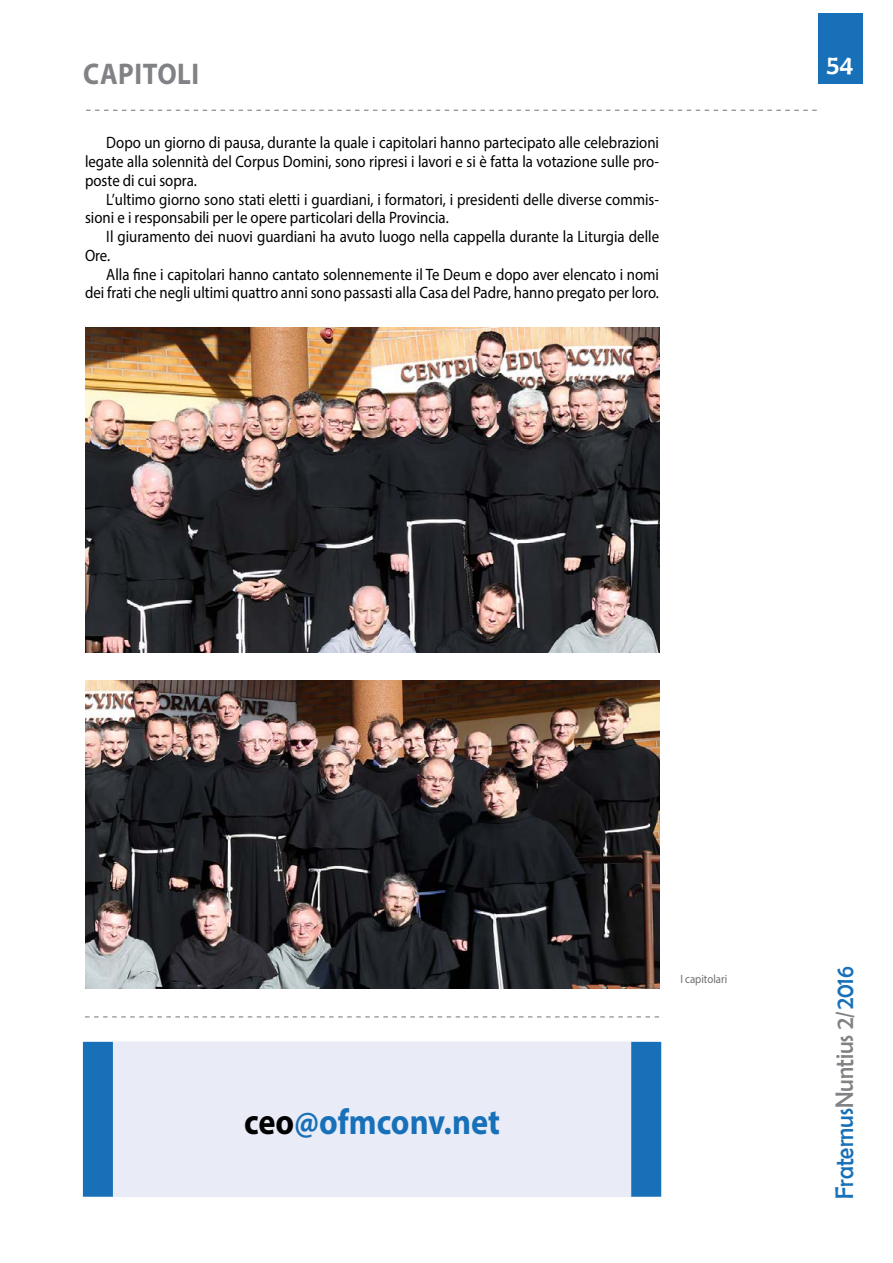
<style>
.page{position:relative;width:893px;height:1263px;background:#fff}
.page>*{position:absolute;margin:0;border:0;box-sizing:border-box;transform-origin:0 0}
.t1{font:700 36px "Myriad Pro";color:#1870b8;scale:.9 1}
.t2{font:700 30px "Myriad Pro";letter-spacing:.02em;color:#808285;scale:.9 1}
.t3{font:27px "Berlin Sans FB";color:#fff}
.t4{font:25.5px "Berlin Sans FB";color:#1870b8;scale:.9 1}
.t5{font:16.5px/18.8px "Myriad Pro";color:#000;scale:.9 1}
.t6{font:12px "Myriad Pro";color:#6d6e71;scale:.9 1}
.s1{color:#000}
.s2{color:#808285}
</style>
<div class="page">
<svg style="left:86px;top:110px;width:731px;height:1px"></svg>
<div style="left:818px;top:14px;width:44px;height:70px;background:#1870b8"></div>
<img style="left:85px;top:680px;width:574px;height:308px">
<img style="left:85px;top:327px;width:574px;height:326px">
<div style="left:85px;top:1041px;width:571px;height:156px;background:#e9ecf7"></div>
<div style="left:83px;top:1042px;width:30px;height:155px;background:#1870b8"></div>
<div style="left:631px;top:1042px;width:30px;height:155px;background:#1870b8"></div>
<svg style="left:85px;top:1016px;width:574px;height:1px"></svg>
<h2 class="t2" style="left:83px;top:54px;width:130px">cAPITOLI</h2>
<p class="t5" style="left:85px;top:133px;width:639px;text-align:justify;text-indent:21px">Dopo un giorno di pausa, durante la quale i capitolari hanno partecipato alle celebrazioni legate alla solennità del Corpus Domini, sono ripresi i lavori e si è fatta la votazione sulle pro&shy;poste di cui sopra.</p>
<p class="t5" style="left:85px;top:190px;width:639px;text-indent:21px">L’ultimo giorno sono stati eletti i guardiani, i formatori, i presidenti delle diverse commis&shy;sioni e i responsabili per le opere particolari della Provincia.</p>
<p class="t5" style="left:85px;top:227px;width:639px;text-indent:21px">Il giuramento dei nuovi guardiani ha avuto luogo nella cappella durante la Liturgia delle<br>Ore.</p>
<p class="t5" style="left:85px;top:265px;width:639px;text-align:right">Alla fine i capitolari hanno cantato solennemente il Te Deum e dopo aver elencato i nomi dei frati che negli ultimi quattro anni sono passasti alla Casa del Padre, hanno pregato per loro.</p>
<h3 class="t3" style="left:827px;top:49px;width:28px">54</h3>
<h1 class="t1" style="left:244px;top:1098px;width:286px"><span class="s1">ceo</span>@ofmconv.net</h1>
<p class="t6" style="left:680px;top:972px;width:54px">I capitolari</p>
<h3 class="t4" style="left:830px;top:1199px;width:260px;rotate:-90deg">Fraternus<span class="s2">Nuntius 2/</span>2016</h3>
</div>
